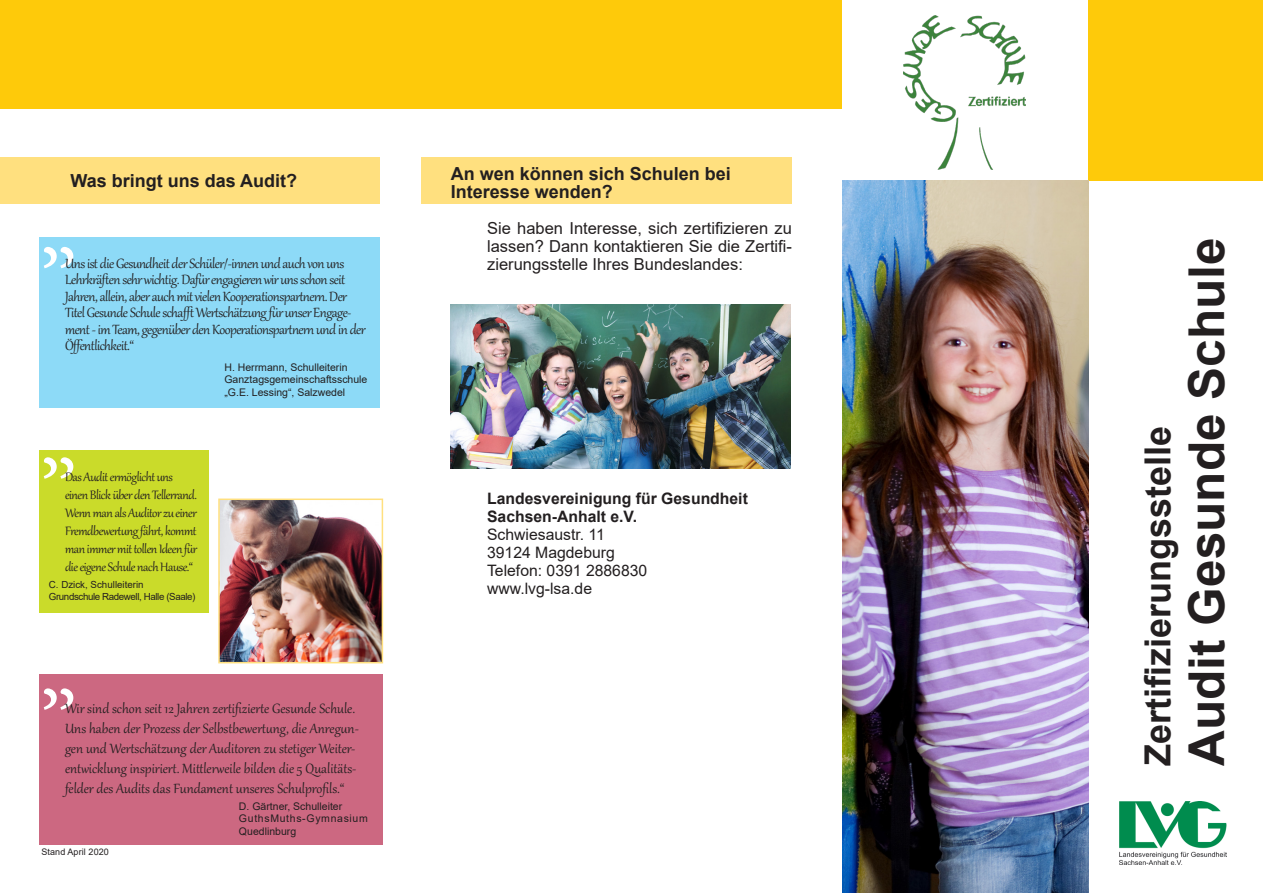
<style>
.page{position:relative;width:1263px;height:893px;background:#fff}
.page>*{position:absolute;margin:0;border:0;box-sizing:border-box;transform-origin:0 0}
.t1{font:90px "Minion Pro";color:#fff}
.t2{font:700 49.5px "Arial";color:#231f20}
.t3{font:700 36px "Arial";color:#231f20}
.Überschrift{font:700 18px "Arial";color:#231f20}
.Text_ohne_Grundline{font:700 18px "Arial";color:#231f20}
.Text_ohne_Grundline-2{font:16.5px/16.5px "Gabriola";letter-spacing:-.03em;color:#231f20}
.Text_ohne_Grundline-3{font:16.5px/19.8px "Gabriola";color:#231f20}
.t4{font:16.5px/18px "Arial";color:#231f20;text-align:justify}
.t5{font:15.75px "Arial";color:#231f20}
.t6{font:700 15.75px "Arial";color:#231f20}
.Text_ohne_Grundline-4{font:15px/18px "Gabriola";letter-spacing:-.03em;color:#231f20}
.Text_ohne_Grundline-5{font:10.5px "Arial";color:#231f20}
.Text_ohne_Grundline-6{font:10.5px/12.6px "Arial";letter-spacing:.065em;color:#231f20}
.Text_ohne_Grundline-7{font:9.75px "Arial";letter-spacing:-.04em;color:#231f20}
.Text_ohne_Grundline-8{font:9.75px "Arial";color:#231f20}
.t7{font:9px "Arial";letter-spacing:.01em;color:#231f20}
</style>
<div class="page">
<div style="left:0;top:157px;width:379px;height:47px;background:#ffe07f"></div>
<div style="left:39px;top:237px;width:340px;height:170px;background:#8ddaf7"></div>
<div style="left:39px;top:674px;width:344px;height:170px;background:#cc6881"></div>
<div style="left:39px;top:450px;width:169px;height:162px;background:#cadb2a"></div>
<div style="left:1089px;top:0;width:174px;height:180px;background:#feca0a"></div>
<img style="left:1120px;top:801px;width:106px;height:63px">
<div style="left:0;top:0;width:842px;height:108px;background:#feca0a"></div>
<img style="left:451px;top:304px;width:340px;height:164px">
<img style="left:903px;top:15px;width:123px;height:155px">
<img style="left:842px;top:180px;width:247px;height:713px">
<div style="left:421px;top:157px;width:371px;height:47px;background:#ffe07f"></div>
<img style="left:221px;top:502px;width:159px;height:158px">
<div style="left:218px;top:499px;width:165px;height:164px;border:2px solid #ffe07f"></div>
<p class="Text_ohne_Grundline" style="left:70px;top:168px;width:228px">Was bringt uns das Audit?</p>
<p class="t1" style="left:39px;top:169px;width:40px">„</p>
<p class="Text_ohne_Grundline-2" style="left:65px;top:254px;width:302px">Uns ist die Gesundheit der Schüler/-innen und auch von uns Lehrkräften sehr wichtig. Dafür engagieren wir uns schon seit Jahren, allein, aber auch mit vielen Kooperationspartnern. Der Titel Gesunde Schule schafft Wertschätzung für unser Engage&shy;ment - im Team, gegenüber den Kooperationspartnern und in der Öffentlichkeit.“</p>
<p class="t1" style="left:39px;top:380px;width:40px">„</p>
<p class="Text_ohne_Grundline-4" style="left:65px;top:467px;width:134px">Das Audit ermöglicht uns einen Blick über den Tellerrand.<br>Wenn man als Auditor zu einer<br>Fremdbewertung fährt, kommt man immer mit tollen Ideen für die eigene Schule nach Hause.“</p>
<p class="Text_ohne_Grundline-8" style="left:49px;top:578px;width:96px">C. Dzick, Schulleiterin</p>
<p class="Text_ohne_Grundline-7" style="left:49px;top:590px;width:148px">Grundschule Radewell, Halle (Saale)</p>
<p class="Text_ohne_Grundline-5" style="left:224px;top:360px;width:125px">H. Herrmann, Schulleiterin</p>
<p class="Text_ohne_Grundline-5" style="left:224px;top:372px;width:144px">Ganztagsgemeinschaftsschule</p>
<p class="Text_ohne_Grundline-5" style="left:224px;top:385px;width:122px">„G.E. Lessing“, Salzwedel</p>
<p class="t1" style="left:39px;top:611px;width:40px">„</p>
<p class="Text_ohne_Grundline-3" style="left:65px;top:698px;width:295px">Wir sind schon seit 12 Jahren zertifizierte Gesunde Schule.<br>Uns haben der Prozess der Selbstbewertung, die Anregun&shy;gen und Wertschätzung der Auditoren zu stetiger Weiter&shy;entwicklung inspiriert. Mittlerweile bilden die 5 Qualitäts&shy;felder des Audits das Fundament unseres Schulprofils.“</p>
<p class="t7" style="left:41px;top:845px;width:69px">Stand April 2020</p>
<p class="Text_ohne_Grundline-5" style="left:239px;top:799px;width:105px">D. Gärtner, Schulleiter</p>
<p class="Text_ohne_Grundline-6" style="left:239px;top:812px;width:130px">GuthsMuths-Gymnasium<br>Quedlinburg</p>
<p class="Überschrift" style="left:451px;top:161px;width:282px">An wen können sich Schulen bei</p>
<p class="Überschrift" style="left:451px;top:179px;width:164px">Interesse wenden?</p>
<p class="t4" style="left:487px;top:219px;width:306px">Sie haben Interesse, sich zertifizieren zu lassen? Dann kontaktieren Sie die Zertifi&shy;zierungsstelle Ihres Bundeslandes:</p>
<p class="t6" style="left:487px;top:487px;width:262px">Landesvereinigung für Gesundheit</p>
<p class="t6" style="left:487px;top:505px;width:151px">Sachsen-Anhalt e.V.</p>
<p class="t5" style="left:487px;top:524px;width:119px">Schwiesaustr. 11</p>
<p class="t5" style="left:487px;top:542px;width:129px">39124 Magdeburg</p>
<p class="t5" style="left:487px;top:560px;width:162px">Telefon: 0391 2886830</p>
<p class="t5" style="left:487px;top:578px;width:107px">www.lvg-lsa.de</p>
<p class="t3" style="left:1132px;top:766px;width:342px;rotate:-90deg">Zertifizierungsstelle</p>
<p class="t2" style="left:1172px;top:766px;width:530px;rotate:-90deg">Audit Gesunde Schule</p>
</div>
